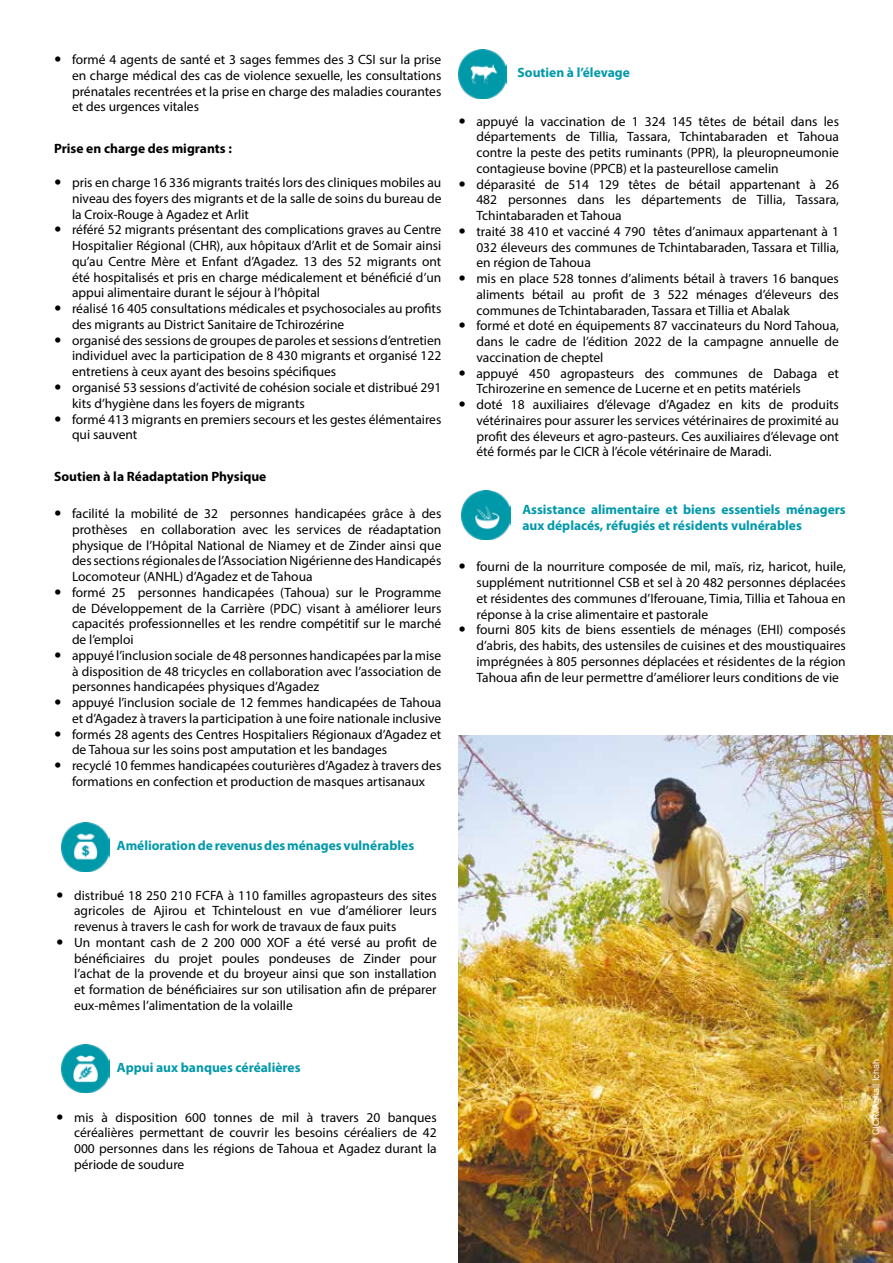
<style>
.page{position:relative;width:893px;height:1263px;background:#fff}
.page>*{position:absolute;margin:0;border:0;box-sizing:border-box;transform-origin:0 0}
.t1{font:13.5px/15.8px "Myriad Pro";color:#000}
.t2{font:700 13.5px/16.5px "Myriad Pro";color:#09a}
.t3{font:700 13.5px "Myriad Pro";color:#000}
.t4{font:9px "Arial";color:#fff}
</style>
<div class="page">
<img style="left:458px;top:736px;width:435px;height:527px">
<img style="left:61px;top:823px;width:49px;height:48px">
<img style="left:61px;top:1044px;width:49px;height:49px">
<img style="left:461px;top:491px;width:49px;height:49px">
<img style="left:458px;top:50px;width:49px;height:48px">
<p class="t1" style="left:72px;top:52px;width:371px;text-align:justify">formé 4 agents de santé et 3 sages femmes des 3 CSI sur la prise en charge médical des cas de violence sexuelle, les consultations prénatales recentrées et la prise en charge des maladies courantes et des urgences vitales</p>
<p class="t3" style="left:54px;top:140px;width:179px">Prise en charge des migrants :</p>
<p class="t1" style="left:72px;top:175px;width:371px">pris en charge 16 336 migrants traités lors des cliniques mobiles au niveau des foyers des migrants et de la salle de soins du bureau de la Croix-Rouge à Agadez et Arlit<br>référé 52 migrants présentant des complications graves au Centre Hospitalier Régional (CHR), aux hôpitaux d’Arlit et de Somair ainsi qu’au Centre Mère et Enfant d’Agadez. 13 des 52 migrants ont été hospitalisés et pris en charge médicalement et bénéficié d’un appui alimentaire durant le séjour à l’hôpital<br>réalisé 16 405 consultations médicales et psychosociales au profits des migrants au District Sanitaire de Tchirozérine<br>organisé des sessions de groupes de paroles et sessions d’entretien individuel avec la participation de 8 430 migrants et organisé 122 entretiens à ceux ayant des besoins spécifiques<br>organisé 53 sessions d’activité de cohésion sociale et distribué 291 kits d’hygiène dans les foyers de migrants<br>formé 413 migrants en premiers secours et les gestes élémentaires qui sauvent</p>
<p class="t3" style="left:54px;top:468px;width:214px">Soutien à la Réadaptation Physique</p>
<p class="t1" style="left:72px;top:505px;width:371px">facilité la mobilité de 32 personnes handicapées grâce à des prothèses en collaboration avec les services de réadaptation physique de l’Hôpital National de Niamey et de Zinder ainsi que des sections régionales de l’Association Nigérienne des Handicapés Locomoteur (ANHL) d’Agadez et de Tahoua<br>formé 25 personnes handicapées (Tahoua) sur le Programme de Développement de la Carrière (PDC) visant à améliorer leurs capacités professionnelles et les rendre compétitif sur le marché de l’emploi<br>appuyé l’inclusion sociale de 48 personnes handicapées par la mise à disposition de 48 tricycles en collaboration avec l’association de personnes handicapées physiques d’Agadez<br>appuyé l’inclusion sociale de 12 femmes handicapées de Tahoua et d’Agadez à travers la participation à une foire nationale inclusive formés 28 agents des Centres Hospitaliers Régionaux d’Agadez et de Tahoua sur les soins post amputation et les bandages<br>recyclé 10 femmes handicapées couturières d’Agadez à travers des formations en confection et production de masques artisanaux</p>
<p class="t2" style="left:117px;top:837px;width:299px">Amélioration de revenus des ménages vulnérables</p>
<p class="t1" style="left:74px;top:887px;width:364px">distribué 18 250 210 FCFA à 110 familles agropasteurs des sites agricoles de Ajirou et Tchinteloust en vue d’améliorer leurs revenus à travers le cash for work de travaux de faux puits<br>Un montant cash de 2 200 000 XOF a été versé au profit de bénéficiaires du projet poules pondeuses de Zinder pour l’achat de la provende et du broyeur ainsi que son installation et formation de bénéficiaires sur son utilisation afin de préparer eux-mêmes l’alimentation de la volaille</p>
<p class="t2" style="left:117px;top:1059px;width:185px">Appui aux banques céréalières</p>
<p class="t1" style="left:74px;top:1109px;width:364px;text-align:justify">mis à disposition 600 tonnes de mil à travers 20 banques céréalières permettant de couvrir les besoins céréaliers de 42<br>000 personnes dans les régions de Tahoua et Agadez durant la période de soudure</p>
<p class="t2" style="left:517px;top:64px;width:114px">Soutien à l’élevage</p>
<p class="t1" style="left:476px;top:113px;width:364px">appuyé la vaccination de 1 324 145 têtes de bétail dans les départements de Tillia, Tassara, Tchintabaraden et Tahoua contre la peste des petits ruminants (PPR), la pleuropneumonie contagieuse bovine (PPCB) et la pasteurellose camelin déparasité de 514 129 têtes de bétail appartenant à 26<br>482 personnes dans les départements de Tillia, Tassara, Tchintabaraden et Tahoua<br>traité 38 410 et vacciné 4 790 têtes d’animaux appartenant à 1<br>032 éleveurs des communes de Tchintabaraden, Tassara et Tillia, en région de Tahoua<br>mis en place 528 tonnes d’aliments bétail à travers 16 banques aliments bétail au profit de 3 522 ménages d’éleveurs des communes de Tchintabaraden, Tassara et Tillia et Abalak<br>formé et doté en équipements 87 vaccinateurs du Nord Tahoua, dans le cadre de l’édition 2022 de la campagne annuelle de vaccination de cheptel<br>appuyé 450 agropasteurs des communes de Dabaga et Tchirozerine en semence de Lucerne et en petits matériels<br>doté 18 auxiliaires d’élevage d’Agadez en kits de produits vétérinaires pour assurer les services vétérinaires de proximité au profit des éleveurs et agro-pasteurs. Ces auxiliaires d’élevage ont été formés par le CICR à l’école vétérinaire de Maradi.</p>
<p class="t2" style="left:522px;top:501px;width:325px">Assistance alimentaire et biens essentiels ménagers aux déplacés, réfugiés et résidents vulnérables</p>
<p class="t1" style="left:476px;top:559px;width:371px">fourni de la nourriture composée de mil, maïs, riz, haricot, huile, supplément nutritionnel CSB et sel à 20 482 personnes déplacées et résidentes des communes d’Iferouane, Timia, Tillia et Tahoua en réponse à la crise alimentaire et pastorale<br>fourni 805 kits de biens essentiels de ménages (EHI) composés d’abris, des habits, des ustensiles de cuisines et des moustiquaires imprégnées à 805 personnes déplacées et résidentes de la région Tahoua afin de leur permettre d’améliorer leurs conditions de vie</p>
<p class="t4" style="left:870px;top:1135px;width:78px;rotate:-90deg">CICR/ Aghali Ichah</p>
</div>
